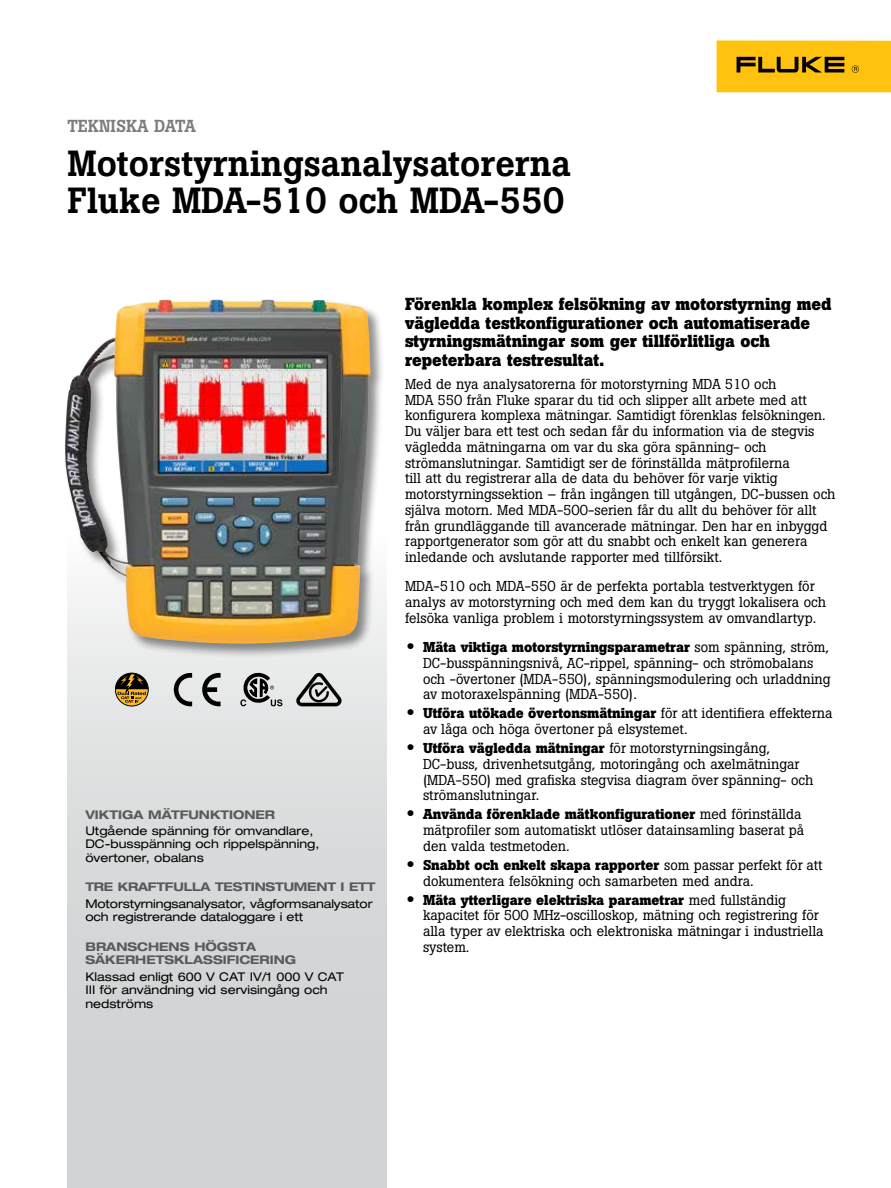
<style>
.page{position:relative;width:891px;height:1188px;background:#fff}
.page>*{position:absolute;margin:0;border:0;box-sizing:border-box;transform-origin:0 0}
.t1{font:500 36px/37.5px "Boton Pro";color:#000}
.t2{font:700 17.25px/18.8px "Boton Pro";color:#000}
.t3{font:500 17.25px "Boton Pro";color:#7b7c7f}
.t4{font:14.25px/15.8px "Boton Pro";color:#000}
.t5{font:expanded 12px/13.5px "Helvetica Neue LT Pro";color:#000}
.t6{font:700 expanded 12px/13.5px "Helvetica Neue LT Pro";color:#58595b}
.s1{font-family:"Helvetica Neue LT Pro";font-weight:500;font-stretch:expanded;font-size:16.5px}
.s2{font-weight:700}
</style>
<div class="page">
<div style="left:67px;top:534px;width:320px;height:654px;background:#d1d3d4"></div>
<div style="left:63px;top:298px;width:322px;height:360px;background:#000;opacity:.45"></div>
<img style="left:64px;top:299px;width:307px;height:345px">
<svg style="left:115px;top:673px;width:33px;height:33px"></svg>
<svg style="left:174px;top:673px;width:18px;height:33px"></svg>
<svg style="left:202px;top:673px;width:18px;height:33px"></svg>
<svg style="left:240px;top:673px;width:42px;height:33px"></svg>
<svg style="left:296px;top:672px;width:46px;height:34px;background:#969696"></svg>
<div style="left:717px;top:40px;width:174px;height:52px;background:#ffc20e"></div>
<svg style="left:737px;top:57px;width:107px;height:15px"></svg>
<svg style="left:852px;top:65px;width:7px;height:8px"></svg>
<p class="t3" style="left:68px;top:115px;width:130px">TEKNISKA DATA</p>
<h1 class="t1" style="left:68px;top:144px;width:505px">Motorstyrningsanalysatorerna<br>Fluke MDA-510 och MDA-550</h1>
<p class="t6" style="left:85px;top:807px;width:191px">VIKTIGA MÄTFUNKTIONER</p>
<p class="t5" style="left:85px;top:823px;width:235px">Utgående spänning för omvandlare,<br>DC-busspänning och rippelspänning, övertoner, obalans</p>
<p class="t6" style="left:85px;top:880px;width:291px">TRE KRAFTFULLA TESTINSTUMENT I ETT</p>
<p class="t5" style="left:85px;top:896px;width:289px">Motorstyrningsanalysator, vågformsanalysator och registrerande dataloggare i ett</p>
<p class="t6" style="left:85px;top:939px;width:212px">BRANSCHENS HÖGSTA<br>SÄKERHETSKLASSIFICERING</p>
<p class="t5" style="left:85px;top:969px;width:260px">Klassad enligt 600 V CAT IV/1 000 V CAT<br>III för användning vid servisingång och nedströms</p>
<p class="t2" style="left:405px;top:295px;width:428px">Förenkla komplex felsökning av motorstyrning med vägledda testkonfigurationer och automatiserade styrningsmätningar som ger tillförlitliga och repeterbara testresultat.</p>
<p class="t4" style="left:405px;top:376px;width:432px">Med de nya analysatorerna för motorstyrning MDA 510 och<br>MDA 550 från Fluke sparar du tid och slipper allt arbete med att konfigurera komplexa mätningar. Samtidigt förenklas felsökningen.<br>Du väljer bara ett test och sedan får du information via de stegvis vägledda mätningarna om var du ska göra spänning- och strömanslutningar. Samtidigt ser de förinställda mätprofilerna<br>till att du registrerar alla de data du behöver för varje viktig motorstyrningssektion – från ingången till utgången, DC-bussen och själva motorn. Med MDA-500-serien får du allt du behöver för allt från grundläggande till avancerade mätningar. Den har en inbyggd rapportgenerator som gör att du snabbt och enkelt kan generera inledande och avslutande rapporter med tillförsikt.</p>
<p class="t4" style="left:405px;top:578px;width:423px">MDA-510 och MDA-550 är de perfekta portabla testverktygen för analys av motorstyrning och med dem kan du tryggt lokalisera och felsöka vanliga problem i motorstyrningssystem av omvandlartyp.</p>
<p class="t4" style="left:423px;top:639px;width:409px;text-indent:-17px"><span class="s1">•</span> <span class="s2">Mäta viktiga motorstyrningsparametrar</span> som spänning, ström, DC-busspänningsnivå, AC-rippel, spänning- och strömobalans och -övertoner (MDA-550), spänningsmodulering och urladdning av motoraxelspänning (MDA-550).</p>
<p class="t4" style="left:423px;top:706px;width:411px;text-indent:-17px"><span class="s1">•</span> <span class="s2">Utföra utökade övertonsmätningar</span> för att identifiera effekterna av låga och höga övertoner på elsystemet.</p>
<p class="t4" style="left:423px;top:740px;width:392px;text-indent:-17px"><span class="s1">•</span> <span class="s2">Utföra vägledda mätningar</span> för motorstyrningsingång, DC-buss, drivenhetsutgång, motoringång och axelmätningar (MDA-550) med grafiska stegvisa diagram över spänning- och strömanslutningar.</p>
<p class="t4" style="left:423px;top:806px;width:383px;text-indent:-17px"><span class="s1">•</span> <span class="s2">Använda förenklade mätkonfigurationer</span> med förinställda mätprofiler som automatiskt utlöser datainsamling baserat på den valda testmetoden.</p>
<p class="t4" style="left:423px;top:857px;width:401px;text-indent:-17px"><span class="s1">•</span> <span class="s2">Snabbt och enkelt skapa rapporter</span> som passar perfekt för att dokumentera felsökning och samarbeten med andra.</p>
<p class="t4" style="left:423px;top:892px;width:402px;text-indent:-17px"><span class="s1">•</span> <span class="s2">Mäta ytterligare elektriska parametrar</span> med fullständig kapacitet för 500 MHz-oscilloskop, mätning och registrering för alla typer av elektriska och elektroniska mätningar i industriella system.</p>
</div>
